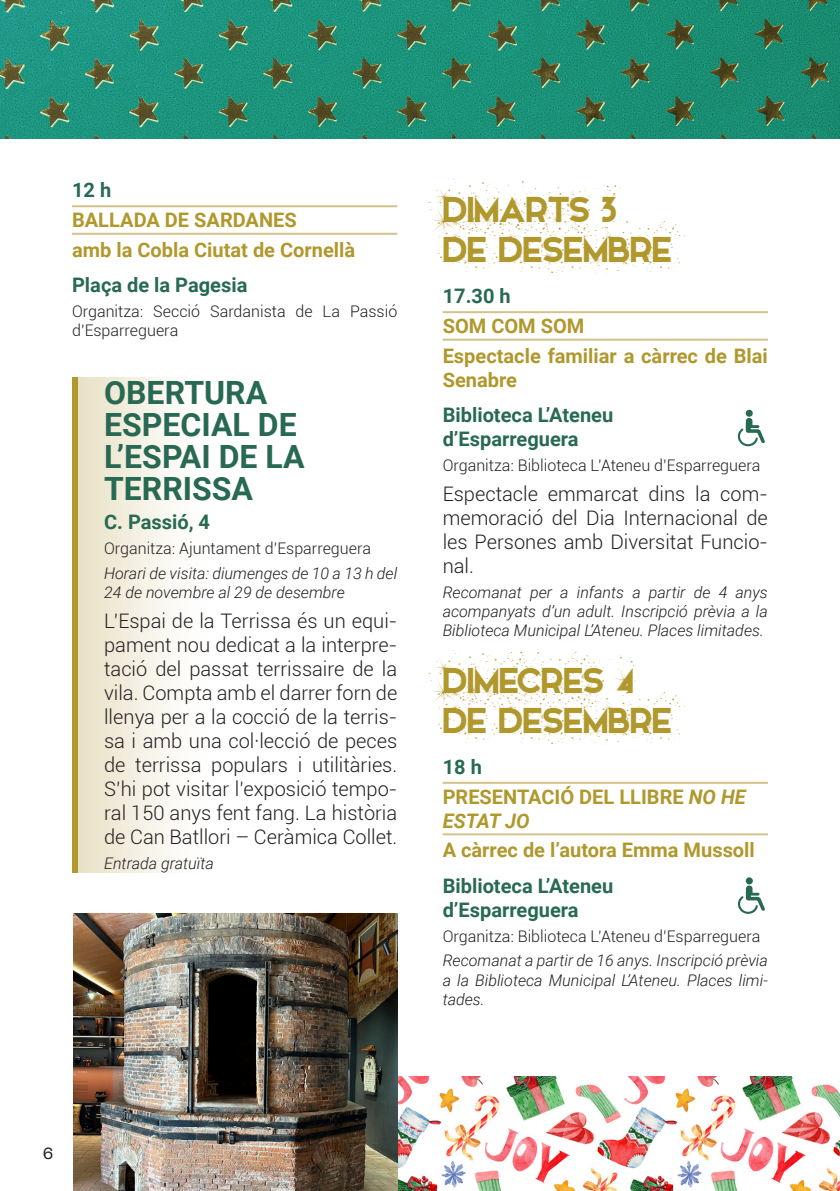
<style>
.page{position:relative;width:840px;height:1191px;background:#fff}
.page>*{position:absolute;margin:0;border:0;box-sizing:border-box;transform-origin:0 0}
.dies{font:48px/40px "Snowinter Free";color:#b0982d}
.actes_entrat_-_gran{font:700 32px/32px "Roboto";color:#286954}
.pa_text_-_entrat{font:300 20px/24px "Roboto";color:#231f20;text-align:justify}
.pa_text{font:300 20px/24px "Roboto";color:#231f20;text-align:justify}
.subtitol{font:700 20px/24px "Roboto";color:#b0982d}
.lloc{font:700 20px/24px "Roboto";color:#286954}
.actes{font:700 20px/24px "Roboto";color:#b0982d}
.hores{font:700 20px "Roboto";color:#286954}
.lloc_entrat{font:700 20px "Roboto";color:#286954}
.t1{font:18px "Founders Grotesk";color:#231f20}
.text_cursiva{font:italic 300 16px/19.2px "Roboto";color:#231f20;text-align:justify}
.organitza{font:300 16px/19.2px "Roboto";color:#231f20}
.cursiva_entrat{font:italic 300 16px/19.2px "Roboto";color:#231f20}
.organitza_entrat{font:300 16px "Roboto";color:#231f20}
.s1{font-style:italic}
</style>
<div class="page">
<img style="left:397px;top:1076px;width:442px;height:115px">
<div style="left:73px;top:377px;width:144px;height:495px;background:linear-gradient(to right,#e9e1c5,#fff)"></div>
<img style="left:0;top:0;width:839px;height:138px">
<hr style="left:72px;top:205px;width:325px;height:2px;background:#d3c38b">
<hr style="left:72px;top:233px;width:325px;height:2px;background:#d3c38b">
<hr style="left:442px;top:311px;width:325px;height:2px;background:#d3c38b">
<hr style="left:442px;top:339px;width:325px;height:2px;background:#d3c38b">
<hr style="left:442px;top:782px;width:325px;height:2px;background:#d3c38b">
<hr style="left:442px;top:833px;width:325px;height:2px;background:#d3c38b">
<div style="left:72px;top:377px;width:6px;height:495px;background:#b0982d"></div>
<img style="left:73px;top:913px;width:324px;height:278px">
<svg style="left:737px;top:418px;width:27px;height:28px"></svg>
<div style="left:745px;top:410px;width:7px;height:7px;background:#286954;border-radius:50%"></div>
<svg style="left:737px;top:885px;width:27px;height:29px"></svg>
<div style="left:745px;top:877px;width:7px;height:7px;background:#286954;border-radius:50%"></div>
<p class="hores" style="left:72px;top:176px;width:41px">12 h</p>
<p class="actes" style="left:72px;top:207px;width:226px">BALLADA DE SARDANES</p>
<p class="subtitol" style="left:72px;top:237px;width:284px">amb la Cobla Ciutat de Cornellà</p>
<p class="lloc" style="left:72px;top:272px;width:177px">Plaça de la Pagesia</p>
<p class="organitza" style="left:72px;top:301px;width:326px">Organitza: Secció Sardanista de La Passió d’Esparreguera</p>
<p class="actes_entrat_-_gran" style="left:104px;top:375px;width:202px">OBERTURA<br>ESPECIAL DE<br>L’ESPAI DE LA<br>TERRISSA</p>
<p class="lloc_entrat" style="left:104px;top:508px;width:107px">C. Passió, 4</p>
<p class="organitza_entrat" style="left:104px;top:537px;width:268px">Organitza: Ajuntament d’Esparreguera</p>
<p class="cursiva_entrat" style="left:104px;top:563px;width:294px">Horari de visita: diumenges de 10 a 13 h del<br>24 de novembre al 29 de desembre</p>
<p class="pa_text_-_entrat" style="left:104px;top:608px;width:294px">L’Espai de la Terrissa és un equi&shy;pament nou dedicat a la interpre&shy;tació del passat terrissaire de la vila. Compta amb el darrer forn de llenya per a la cocció de la terris&shy;sa i amb una col·lecció de peces de terrissa populars i utilitàries.<br>S’hi pot visitar l’exposició tempo&shy;ral 150 anys fent fang. La història de Can Batllori – Ceràmica Collet.</p>
<p class="cursiva_entrat" style="left:104px;top:853px;width:111px">Entrada gratuïta</p>
<p class="dies" style="left:442px;top:189px;width:230px">Dimarts 3 de desembre</p>
<p class="hores" style="left:442px;top:282px;width:69px">17.30 h</p>
<p class="actes" style="left:442px;top:313px;width:143px">SOM COM SOM</p>
<p class="subtitol" style="left:442px;top:343px;width:326px">Espectacle familiar a càrrec de Blai<br>Senabre</p>
<p class="lloc" style="left:442px;top:402px;width:172px">Biblioteca L’Ateneu d’Esparreguera</p>
<p class="organitza" style="left:442px;top:455px;width:319px">Organitza: Biblioteca L’Ateneu d’Esparreguera</p>
<p class="pa_text" style="left:442px;top:481px;width:326px">Espectacle emmarcat dins la com&shy;memoració del Dia Internacional de les Persones amb Diversitat Funcio&shy;nal.</p>
<p class="text_cursiva" style="left:442px;top:581px;width:326px">Recomanat per a infants a partir de 4 anys acompanyats d’un adult. Inscripció prèvia a la Biblioteca Municipal L’Ateneu. Places limitades.</p>
<p class="dies" style="left:442px;top:659px;width:230px">Dimecres 4 de desembre</p>
<p class="hores" style="left:442px;top:753px;width:41px">18 h</p>
<p class="actes" style="left:442px;top:784px;width:304px">PRESENTACIÓ DEL LLIBRE <span class="s1">NO HE<br>ESTAT JO</span></p>
<p class="subtitol" style="left:442px;top:837px;width:313px">A càrrec de l’autora Emma Mussoll</p>
<p class="lloc" style="left:442px;top:873px;width:172px">Biblioteca L’Ateneu d’Esparreguera</p>
<p class="organitza" style="left:442px;top:925px;width:319px">Organitza: Biblioteca L’Ateneu d’Esparreguera</p>
<p class="text_cursiva" style="left:442px;top:950px;width:326px">Recomanat a partir de 16 anys. Inscripció prèvia a la Biblioteca Municipal L’Ateneu. Places limi&shy;tades.</p>
<p class="t1" style="left:43px;top:1142px;width:11px">6</p>
</div>
